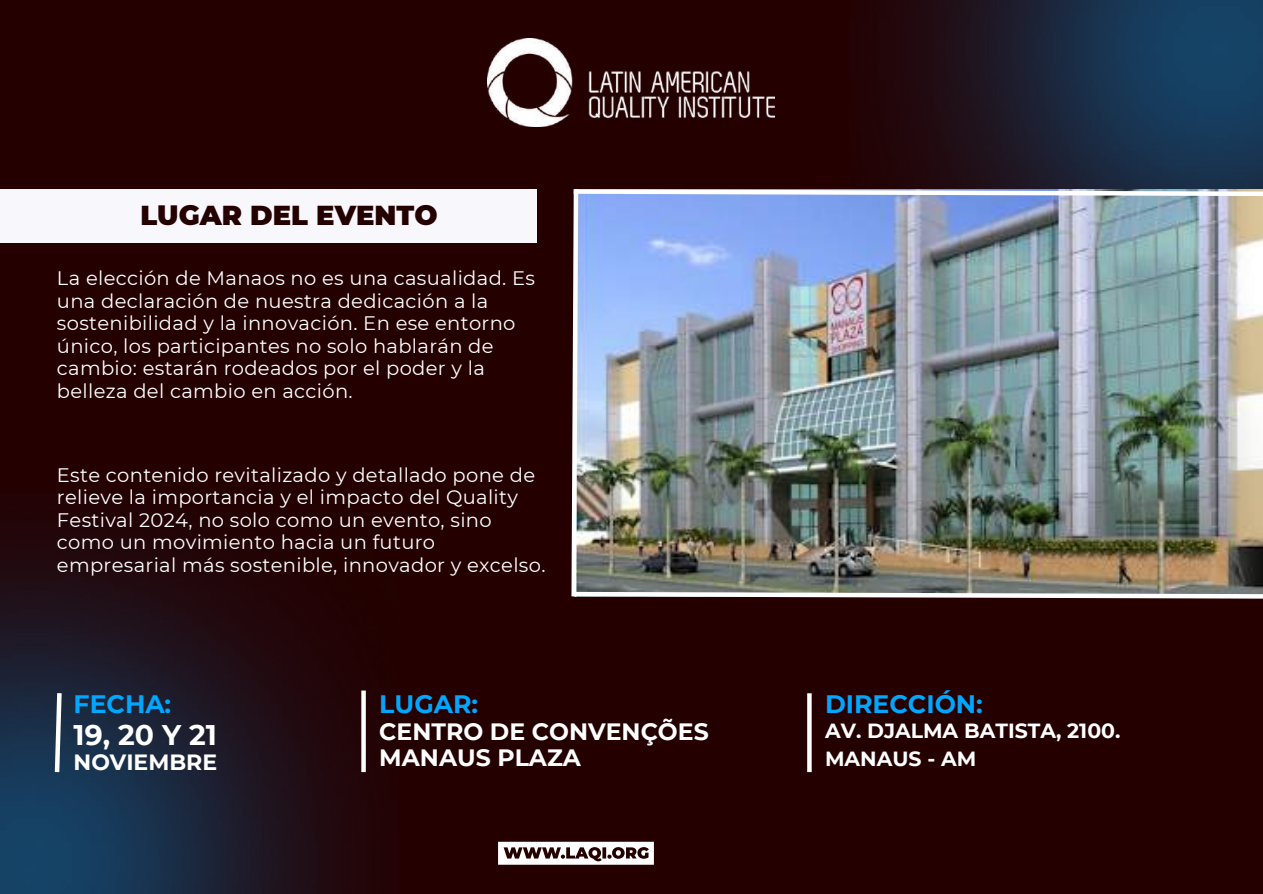
<style>
.page{position:relative;width:1263px;height:894px;background:#fff}
.page>*{position:absolute;margin:0;border:0;box-sizing:border-box;transform-origin:0 0}
.t1{font:700 28.35px "Montserrat";color:#fff}
.t2{font:900 27.3px "Montserrat";color:#240000}
.t3{font:700 25.2px "Montserrat";color:#00a7ff}
.t4{font:700 23.55px/26px "Montserrat";color:#fff}
.t5{font:700 22.05px "Montserrat";color:#fff}
.t6{font:700 20.4px/28.3px "Montserrat";color:#fff}
.t7{font:19.5px/22.5px "Montserrat";letter-spacing:.015em;color:#fff}
</style>
<div class="page">
<div style="left:0;top:0;width:1263px;height:893px;background:#240000"></div>
<img style="left:0;top:536px;width:366px;height:357px">
<img style="left:892px;top:0;width:371px;height:185px">
<div style="left:0;top:189px;width:537px;height:54px;background:#f8f8fc"></div>
<div style="left:361px;top:690px;width:5px;height:81px;background:#fff"></div>
<div style="left:807px;top:693px;width:5px;height:78px;background:#fff"></div>
<svg style="left:52px;top:688px;width:12px;height:88px"></svg>
<img style="left:488px;top:39px;width:287px;height:88px">
<img style="left:571px;top:185px;width:692px;height:414px">
<svg style="left:498px;top:841px;width:156px;height:23px"></svg>
<h2 class="t2" style="left:140px;top:198px;width:299px">LUGAR DEL EVENTO</h2>
<p class="t7" style="left:57px;top:267px;width:480px">La elección de Manaos no es una casualidad. Es una declaración de nuestra dedicación a la sostenibilidad y la innovación. En ese entorno único, los participantes no solo hablarán de cambio: estarán rodeados por el poder y la belleza del cambio en acción.</p>
<p class="t7" style="left:57px;top:463px;width:490px">Este contenido revitalizado y detallado pone de relieve la importancia y el impacto del Quality Festival 2024, no solo como un evento, sino como un movimiento hacia un futuro empresarial más sostenible, innovador y excelso.</p>
<p class="t3" style="left:74px;top:688px;width:99px">FECHA:</p>
<h1 class="t1" style="left:74px;top:717px;width:145px">19, 20 Y 21</h1>
<p class="t5" style="left:74px;top:748px;width:145px">NOVIEMBRE</p>
<p class="t3" style="left:379px;top:688px;width:100px">LUGAR:</p>
<p class="t4" style="left:379px;top:718px;width:331px">CENTRO DE CONVENÇÕES<br>MANAUS PLAZA</p>
<p class="t3" style="left:825px;top:688px;width:159px">DIRECCIÓN:</p>
<p class="t6" style="left:825px;top:715px;width:297px">AV. DJALMA BATISTA, 2100.<br>MANAUS - AM</p>
</div>
